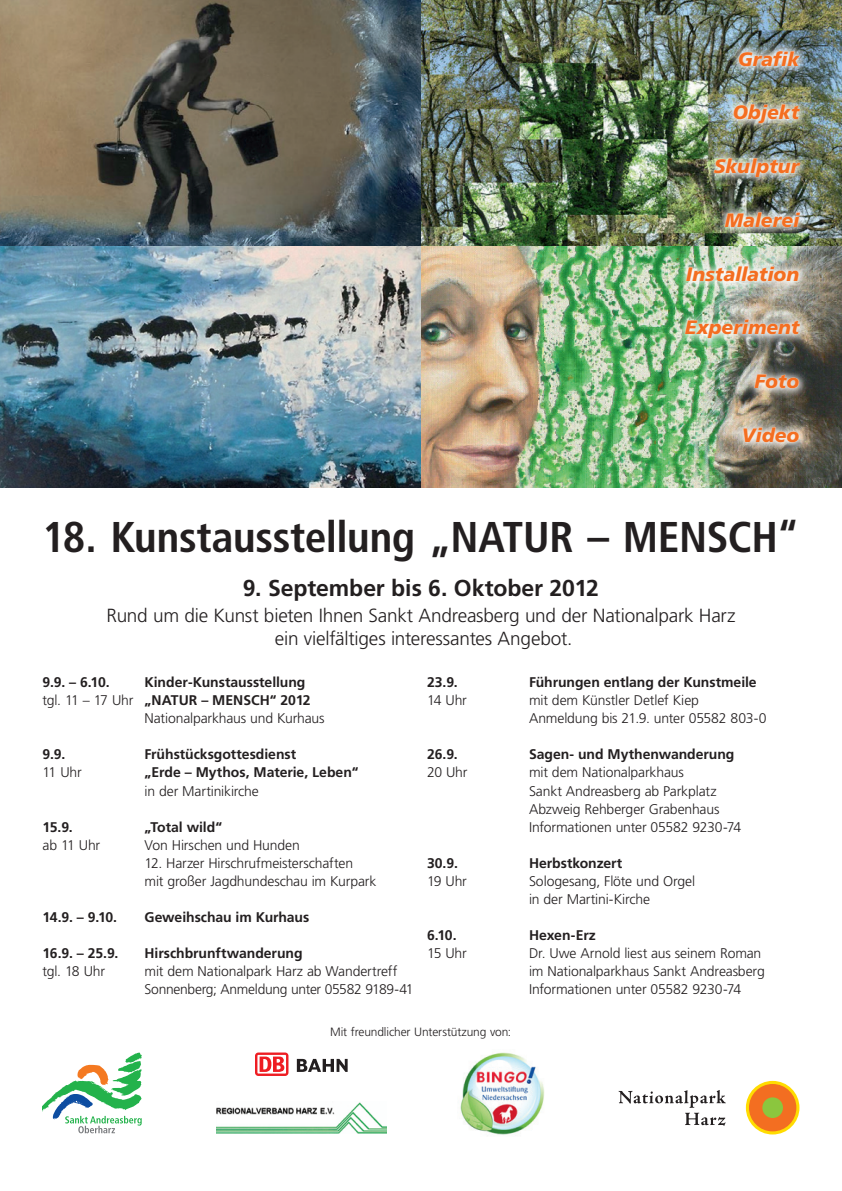
<style>
.page{position:relative;width:842px;height:1191px;background:#fff}
.page>*{position:absolute;margin:0;border:0;box-sizing:border-box;transform-origin:0 0}
.t1{font:700 condensed 43px "Frutiger LT Std";letter-spacing:-.01em;color:#231f20}
.t2{font:700 23px "Frutiger LT Std";letter-spacing:-.005em;color:#231f20}
.t3{font:italic 900 19.4px "Frutiger LT Std";letter-spacing:-.005em;color:#f36e21}
.t4{font:300 19px "Frutiger LT Std";letter-spacing:-.015em;color:#231f20}
.t5{font:300 14px "Frutiger LT Std";letter-spacing:-.01em;color:#231f20}
.t6{font:700 14px "Frutiger LT Std";letter-spacing:-.005em;color:#231f20}
.t7{font:300 12px "Frutiger LT Std";letter-spacing:-.01em;color:#231f20}
.s1{font-weight:300}
</style>
<div class="page">
<img style="left:216px;top:1102px;width:171px;height:31px">
<svg style="left:43px;top:1052px;width:99px;height:81px"></svg>
<svg style="left:746px;top:1080px;width:53px;height:54px"></svg>
<div style="left:749px;top:1084px;width:47px;height:47px;background:#f36e21;border-radius:50%"></div>
<div style="left:762px;top:1097px;width:21px;height:21px;background:#8bc63e;border-radius:50%"></div>
<svg style="left:619px;top:1090px;width:107px;height:36px"></svg>
<svg style="left:297px;top:1059px;width:51px;height:13px"></svg>
<svg style="left:255px;top:1052px;width:33px;height:24px"></svg>
<svg style="left:257px;top:1055px;width:29px;height:18px"></svg>
<svg style="left:260px;top:1056px;width:24px;height:16px"></svg>
<img style="left:460px;top:1052px;width:85px;height:83px">
<img style="left:0;top:0;width:842px;height:488px">
<img style="left:670px;top:36px;width:144px;height:421px">
<img style="left:678px;top:43px;width:129px;height:406px">
<p class="t3" style="left:738px;top:47px;width:63px">Grafik</p>
<p class="t3" style="left:733px;top:101px;width:68px">Objekt</p>
<p class="t3" style="left:714px;top:155px;width:87px">Skulptur</p>
<p class="t3" style="left:725px;top:208px;width:76px">Malerei</p>
<p class="t3" style="left:686px;top:262px;width:115px">Installation</p>
<p class="t3" style="left:685px;top:316px;width:116px">Experiment</p>
<p class="t3" style="left:754px;top:370px;width:46px">Foto</p>
<p class="t3" style="left:742px;top:423px;width:59px">Video</p>
<p class="t1" style="left:43px;top:512px;width:758px">18. Kunstausstellung „NATUR – MENSCH“</p>
<p class="t2" style="left:243px;top:574px;width:357px">9. September bis 6. Oktober 2012</p>
<p class="t4" style="left:106px;top:604px;width:630px">Rund um die Kunst bieten Ihnen Sankt Andreasberg und der Nationalpark Harz</p>
<p class="t4" style="left:275px;top:627px;width:299px">ein vielfältiges interessantes Angebot.</p>
<p class="t6" style="left:43px;top:674px;width:69px">9.9. – 6.10.</p>
<p class="t6" style="left:145px;top:674px;width:162px">Kinder-Kunstausstellung</p>
<p class="t6" style="left:43px;top:692px;width:270px"><span class="s1">tgl. 11 – 17 Uhr</span> „NATUR – MENSCH“ 2012</p>
<p class="t5" style="left:145px;top:710px;width:181px">Nationalparkhaus und Kurhaus</p>
<p class="t6" style="left:43px;top:746px;width:24px">9.9.</p>
<p class="t6" style="left:145px;top:746px;width:153px">Frühstücksgottesdienst</p>
<p class="t5" style="left:43px;top:764px;width:41px">11 Uhr</p>
<p class="t6" style="left:145px;top:764px;width:216px">„Erde – Mythos, Materie, Leben“</p>
<p class="t5" style="left:145px;top:782px;width:116px">in der Martinikirche</p>
<p class="t6" style="left:43px;top:818px;width:32px">15.9.</p>
<p class="t6" style="left:145px;top:818px;width:79px">„Total wild“</p>
<p class="t5" style="left:43px;top:836px;width:59px">ab 11 Uhr</p>
<p class="t5" style="left:145px;top:836px;width:157px">Von Hirschen und Hunden</p>
<p class="t5" style="left:145px;top:854px;width:210px">12. Harzer Hirschrufmeisterschaften</p>
<p class="t5" style="left:145px;top:872px;width:233px">mit großer Jagdhundeschau im Kurpark</p>
<p class="t6" style="left:43px;top:908px;width:76px">14.9. – 9.10.</p>
<p class="t6" style="left:145px;top:908px;width:166px">Geweihschau im Kurhaus</p>
<p class="t6" style="left:43px;top:944px;width:78px">16.9. – 25.9.</p>
<p class="t6" style="left:145px;top:944px;width:160px">Hirschbrunftwanderung</p>
<p class="t5" style="left:43px;top:962px;width:64px">tgl. 18 Uhr</p>
<p class="t5" style="left:145px;top:962px;width:254px">mit dem Nationalpark Harz ab Wandertreff</p>
<p class="t5" style="left:145px;top:980px;width:271px">Sonnenberg; Anmeldung unter 05582 9189-41</p>
<p class="t6" style="left:427px;top:674px;width:32px">23.9.</p>
<p class="t6" style="left:529px;top:674px;width:229px">Führungen entlang der Kunstmeile</p>
<p class="t5" style="left:427px;top:692px;width:41px">14 Uhr</p>
<p class="t5" style="left:529px;top:692px;width:171px">mit dem Künstler Detlef Kiep</p>
<p class="t5" style="left:529px;top:710px;width:239px">Anmeldung bis 21.9. unter 05582 803-0</p>
<p class="t6" style="left:427px;top:746px;width:32px">26.9.</p>
<p class="t6" style="left:529px;top:746px;width:207px">Sagen- und Mythenwanderung</p>
<p class="t5" style="left:427px;top:764px;width:42px">20 Uhr</p>
<p class="t5" style="left:529px;top:764px;width:156px">mit dem Nationalparkhaus</p>
<p class="t5" style="left:529px;top:782px;width:189px">Sankt Andreasberg ab Parkplatz</p>
<p class="t5" style="left:529px;top:800px;width:192px">Abzweig Rehberger Grabenhaus</p>
<p class="t5" style="left:529px;top:818px;width:214px">Informationen unter 05582 9230-74</p>
<p class="t6" style="left:427px;top:854px;width:32px">30.9.</p>
<p class="t6" style="left:529px;top:854px;width:95px">Herbstkonzert</p>
<p class="t5" style="left:427px;top:872px;width:41px">19 Uhr</p>
<p class="t5" style="left:529px;top:872px;width:168px">Sologesang, Flöte und Orgel</p>
<p class="t5" style="left:529px;top:890px;width:123px">in der Martini-Kirche</p>
<p class="t6" style="left:427px;top:926px;width:31px">6.10.</p>
<p class="t6" style="left:529px;top:926px;width:68px">Hexen-Erz</p>
<p class="t5" style="left:427px;top:944px;width:41px">15 Uhr</p>
<p class="t5" style="left:529px;top:944px;width:234px">Dr. Uwe Arnold liest aus seinem Roman</p>
<p class="t5" style="left:529px;top:962px;width:237px">im Nationalparkhaus Sankt Andreasberg</p>
<p class="t5" style="left:529px;top:980px;width:214px">Informationen unter 05582 9230-74</p>
<p class="t7" style="left:330px;top:1024px;width:183px">Mit freundlicher Unterstützung von:</p>
</div>
